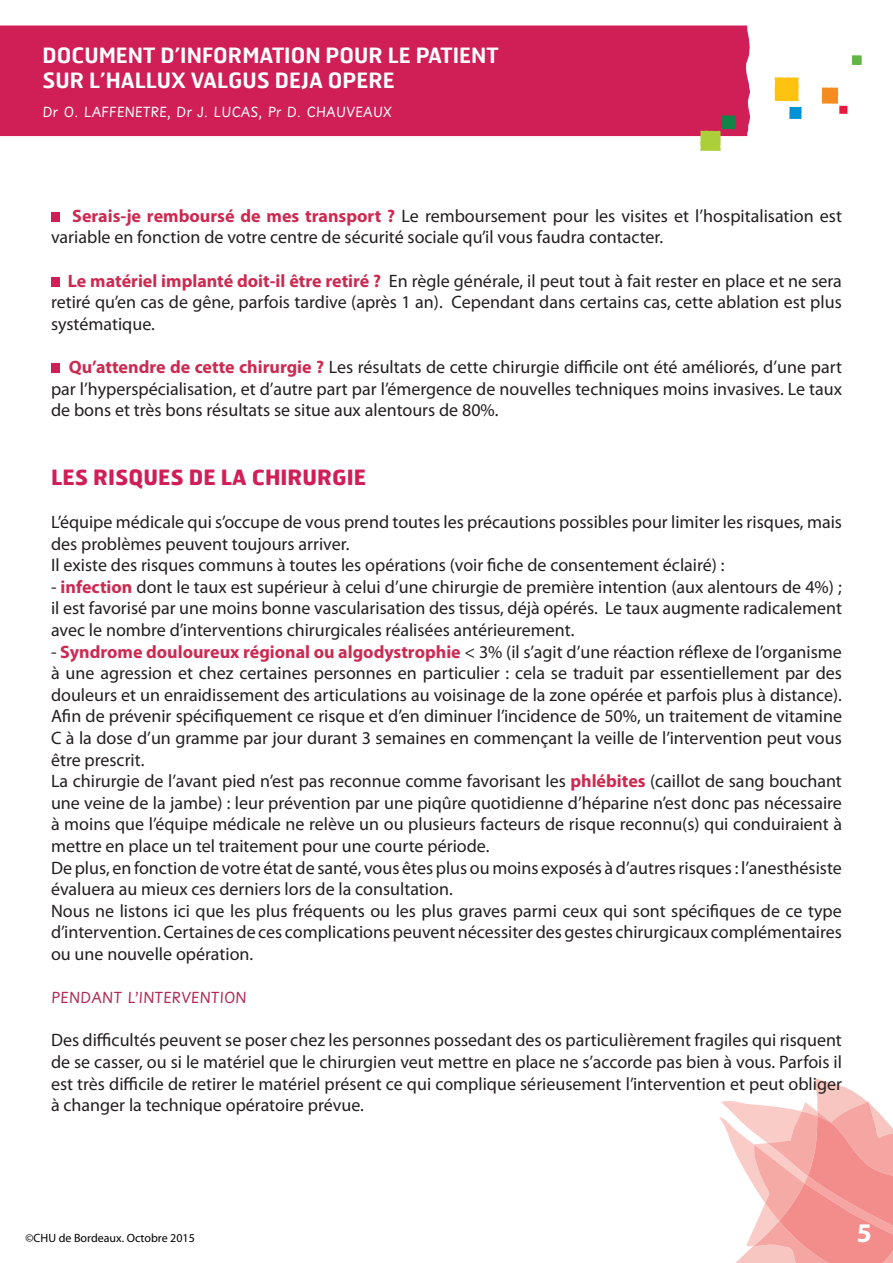
<style>
.page{position:relative;width:893px;height:1263px;background:#fff}
.page>*{position:absolute;margin:0;border:0;box-sizing:border-box;transform-origin:0 0}
.t1{font:700 27px "Myriad Pro";color:#fff}
.t2{font:600 21px/25.2px "Hermes FB";color:#fff}
.t3{font:700 21px "Hermes FB";color:#d01e57}
.t4{font:18px/21.6px "Myriad Pro";color:#231f20;text-align:justify}
.t5{font:18px "Sassoon Primary Std";color:#b12854}
.t6{font:16.5px "Sassoon Primary Std";color:#fff}
.t7{font:12px "Myriad Pro";color:#000}
.s1{font-weight:700;color:#cc2a51}
</style>
<div class="page">
<svg style="left:719px;top:1078px;width:174px;height:185px"></svg>
<div style="left:51px;top:212px;width:9px;height:10px;background:#d01e57"></div>
<div style="left:51px;top:277px;width:9px;height:10px;background:#d01e57"></div>
<div style="left:51px;top:363px;width:9px;height:10px;background:#d01e57"></div>
<div style="left:0;top:26px;width:750px;height:110px;background:#d01e57"></div>
<svg style="left:700px;top:115px;width:36px;height:36px"></svg>
<svg style="left:775px;top:77px;width:24px;height:24px"></svg>
<svg style="left:789px;top:107px;width:13px;height:12px"></svg>
<svg style="left:822px;top:87px;width:25px;height:27px"></svg>
<svg style="left:852px;top:55px;width:10px;height:10px"></svg>
<p class="t2" style="left:43px;top:42px;width:458px">DOCUMENT D’INFORMATION POUR LE PATIENT<br>SUR L’HALLUX VALGUS DEJA OPERE</p>
<p class="t6" style="left:43px;top:102px;width:350px">Dr O. LAFFENETRE, Dr J. LUCAS, Pr D. CHAUVEAUX</p>
<p class="t4" style="left:51px;top:205px;width:792px;text-indent:21px"><span class="s1">Serais-je remboursé de mes transport ?</span> Le remboursement pour les visites et l’hospitalisation est variable en fonction de votre centre de sécurité sociale qu’il vous faudra contacter.</p>
<p class="t4" style="left:51px;top:270px;width:792px;text-indent:17px"><span class="s1">Le matériel implanté doit-il être retiré ?</span> En règle générale, il peut tout à fait rester en place et ne sera retiré qu’en cas de gêne, parfois tardive (après 1 an). Cependant dans certains cas, cette ablation est plus systématique.</p>
<p class="t4" style="left:51px;top:356px;width:792px;text-indent:18px"><span class="s1">Qu’attendre de cette chirurgie ?</span> Les résultats de cette chirurgie difficile ont été améliorés, d’une part par l’hyperspécialisation, et d’autre part par l’émergence de nouvelles techniques moins invasives. Le taux de bons et très bons résultats se situe aux alentours de 80%.</p>
<p class="t3" style="left:51px;top:463px;width:317px">LES RISQUES DE LA CHIRURGIE</p>
<p class="t4" style="left:51px;top:511px;width:792px;text-align:left">L’équipe médicale qui s’occupe de vous prend toutes les précautions possibles pour limiter les risques, mais des problèmes peuvent toujours arriver.<br>Il existe des risques communs à toutes les opérations (voir fiche de consentement éclairé) :</p>
<p class="t4" style="left:51px;top:576px;width:792px">- <span class="s1">infection</span> dont le taux est supérieur à celui d’une chirurgie de première intention (aux alentours de 4%) ; il est favorisé par une moins bonne vascularisation des tissus, déjà opérés. Le taux augmente radicalement avec le nombre d’interventions chirurgicales réalisées antérieurement.</p>
<p class="t4" style="left:51px;top:640px;width:792px;text-align:left">- <span class="s1">Syndrome douloureux régional ou algodystrophie</span> &lt; 3% (il s’agit d’une réaction réflexe de l’organisme à une agression et chez certaines personnes en particulier : cela se traduit par essentiellement par des douleurs et un enraidissement des articulations au voisinage de la zone opérée et parfois plus à distance).<br>Afin de prévenir spécifiquement ce risque et d’en diminuer l’incidence de 50%, un traitement de vitamine C à la dose d’un gramme par jour durant 3 semaines en commençant la veille de l’intervention peut vous être prescrit.<br>La chirurgie de l’avant pied n’est pas reconnue comme favorisant les <span class="s1">phlébites</span> (caillot de sang bouchant une veine de la jambe) : leur prévention par une piqûre quotidienne d’héparine n’est donc pas nécessaire à moins que l’équipe médicale ne relève un ou plusieurs facteurs de risque reconnu(s) qui conduiraient à mettre en place un tel traitement pour une courte période.<br>De plus, en fonction de votre état de santé, vous êtes plus ou moins exposés à d’autres risques : l’anesthésiste évaluera au mieux ces derniers lors de la consultation.<br>Nous ne listons ici que les plus fréquents ou les plus graves parmi ceux qui sont spécifiques de ce type d’intervention. Certaines de ces complications peuvent nécessiter des gestes chirurgicaux complémentaires ou une nouvelle opération.</p>
<p class="t5" style="left:51px;top:988px;width:197px">PENDANT L’INTERVENTION</p>
<p class="t4" style="left:51px;top:1029px;width:792px">Des difficultés peuvent se poser chez les personnes possedant des os particulièrement fragiles qui risquent de se casser, ou si le matériel que le chirurgien veut mettre en place ne s’accorde pas bien à vous. Parfois il est très difficile de retirer le matériel présent ce qui complique sérieusement l’intervention et peut obliger à changer la technique opératoire prévue.</p>
<p class="t7" style="left:26px;top:1231px;width:171px">©CHU de Bordeaux. Octobre 2015</p>
<h1 class="t1" style="left:857px;top:1215px;width:16px">5</h1>
</div>
